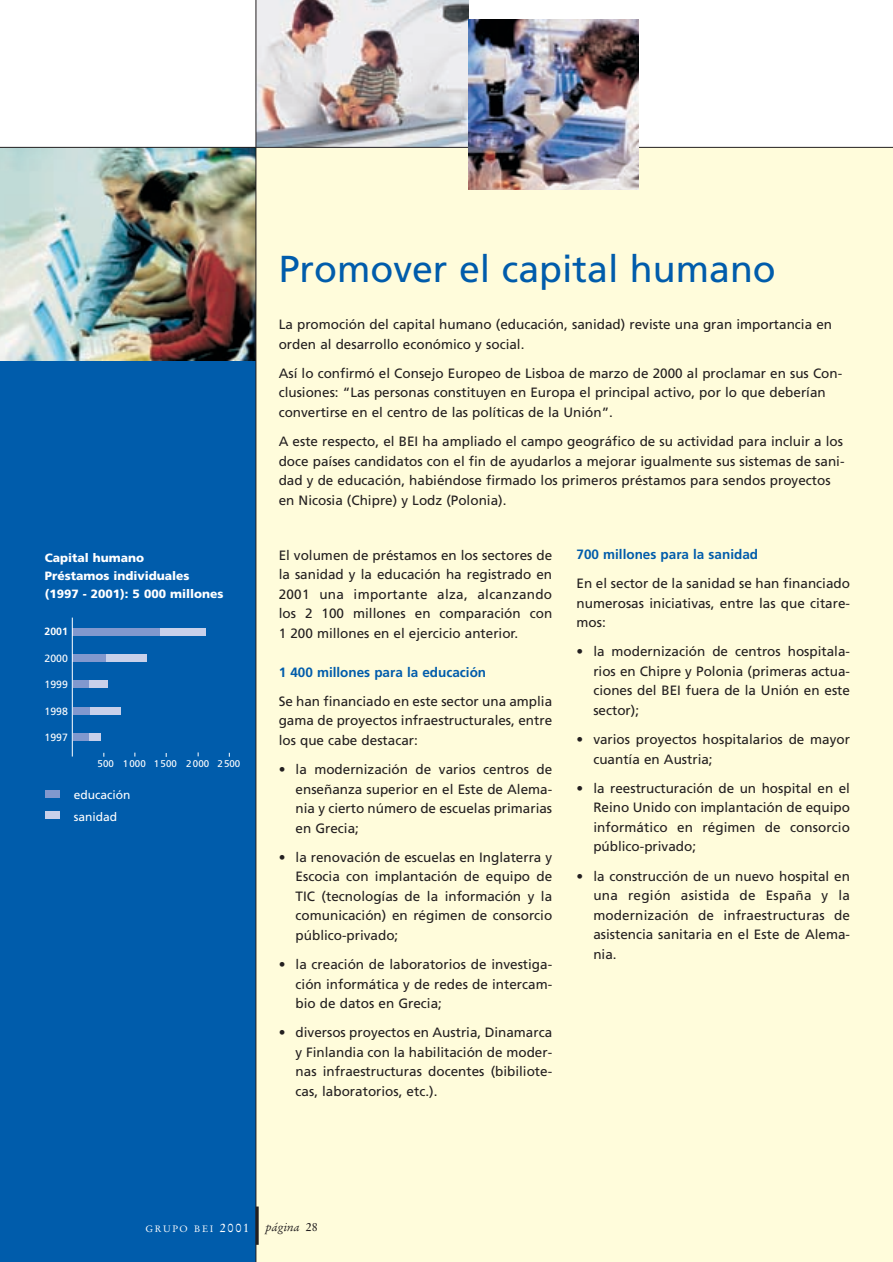
<style>
.page{position:relative;width:893px;height:1262px;background:#fff}
.page>*{position:absolute;margin:0;border:0;box-sizing:border-box;transform-origin:0 0}
.t1{font:37.5px "Frutiger";color:#005cab}
.t2{font:13.5px/19.5px "Frutiger";color:#231f20;text-align:justify}
.t3{font:700 13.5px "Frutiger";color:#005cab}
.t4{font:900 12px/18px "Frutiger";color:#fff}
.t5{font:12px/21.8px "Frutiger";color:#fff}
.t6{font:italic 12px "Stempel Garamond CE";color:#231f20}
.t7{font:10.5px "Frutiger";color:#fff}
.t8{font:700 10.5px "Frutiger";color:#fff}
.t9{font:9.75px "Frutiger";color:#fff}
.t10{font:9.3px "Stempel Garamond CE";letter-spacing:.165em;color:#fff}
.s1{font-size:12.3px}
.s2{font-style:normal}
</style>
<div class="page">
<div style="left:256px;top:147px;width:636px;height:1114px;background:#fffcdb"></div>
<div style="left:0;top:147px;width:256px;height:1114px;background:#005cab"></div>
<hr style="left:256px;top:1206px;width:3px;height:38px;background:#231f20">
<img style="left:257px;top:0;width:211px;height:147px">
<img style="left:0;top:148px;width:256px;height:212px">
<hr style="left:256px;top:0;width:1px;height:1261px;background:#231f20">
<hr style="left:0;top:147px;width:892px;height:1px;background:#231f20">
<img style="left:468px;top:20px;width:170px;height:170px">
<div style="left:160px;top:628px;width:46px;height:8px;background:#c8d0ea"></div>
<div style="left:106px;top:654px;width:41px;height:8px;background:#c8d0ea"></div>
<div style="left:88px;top:680px;width:20px;height:8px;background:#c8d0ea"></div>
<div style="left:89px;top:706px;width:32px;height:8px;background:#c8d0ea"></div>
<div style="left:88px;top:733px;width:13px;height:8px;background:#c8d0ea"></div>
<div style="left:73px;top:628px;width:87px;height:8px;background:#8198ce"></div>
<div style="left:73px;top:654px;width:33px;height:8px;background:#8198ce"></div>
<div style="left:73px;top:680px;width:15px;height:8px;background:#8198ce"></div>
<div style="left:73px;top:706px;width:16px;height:8px;background:#8198ce"></div>
<div style="left:73px;top:733px;width:15px;height:8px;background:#8198ce"></div>
<hr style="left:72px;top:617px;width:1px;height:139px;background:#fff">
<div style="left:45px;top:790px;width:15px;height:7px;background:#8198ce"></div>
<div style="left:45px;top:811px;width:15px;height:7px;background:#c8d0ea"></div>
<p class="t4" style="left:45px;top:550px;width:180px">Capital humano<br>Préstamos individuales (1997 - 2001): 5 000 millones</p>
<p class="t8" style="left:45px;top:627px;width:25px">2001</p>
<p class="t7" style="left:45px;top:654px;width:25px">2000</p>
<p class="t7" style="left:45px;top:680px;width:25px">1999</p>
<p class="t7" style="left:45px;top:706px;width:25px">1998</p>
<p class="t7" style="left:45px;top:733px;width:25px">1997</p>
<p class="t9" style="left:98px;top:759px;width:144px">500 1 000 1 500 2 000 2 500</p>
<p class="t5" style="left:74px;top:784px;width:58px">educación sanidad</p>
<h1 class="t1" style="left:279px;top:254px;width:498px">Promover el capital humano</h1>
<p class="t2" style="left:279px;top:316px;width:555px">La promoción del capital humano (educación, sanidad) reviste una gran importancia en orden al desarrollo económico y social.</p>
<p class="t2" style="left:279px;top:364px;width:565px;text-align:left">Así lo confirmó el Consejo Europeo de Lisboa de marzo de 2000 al proclamar en sus Con&shy;clusiones: “Las personas constituyen en Europa el principal activo, por lo que deberían convertirse en el centro de las políticas de la Unión”.</p>
<p class="t2" style="left:279px;top:433px;width:567px;text-align:left">A este respecto, el BEI ha ampliado el campo geográfico de su actividad para incluir a los doce países candidatos con el fin de ayudarlos a mejorar igualmente sus sistemas de sani&shy;dad y de educación, habiéndose firmado los primeros préstamos para sendos proyectos en Nicosia (Chipre) y Lodz (Polonia).</p>
<p class="t2" style="left:279px;top:546px;width:275px">El volumen de préstamos en los sectores de la sanidad y la educación ha registrado en 2001 una importante alza, alcanzando los 2 100 millones en comparación con 1 200 millones en el ejercicio anterior.</p>
<p class="t3" style="left:279px;top:666px;width:209px">1 400 millones para la educación</p>
<p class="t2" style="left:279px;top:692px;width:275px">Se han financiado en este sector una amplia gama de proyectos infraestructurales, entre los que cabe destacar:</p>
<p class="t2" style="left:295px;top:760px;width:258px;text-indent:-17px">• la modernización de varios centros de enseñanza superior en el Este de Alema&shy;nia y cierto número de escuelas primarias en Grecia;</p>
<p class="t2" style="left:295px;top:848px;width:258px;text-indent:-17px">• la renovación de escuelas en Inglaterra y Escocia con implantación de equipo de TIC (tecnologías de la información y la comunicación) en régimen de consorcio público-privado;</p>
<p class="t2" style="left:295px;top:955px;width:258px;text-indent:-17px">• la creación de laboratorios de investiga&shy;ción informática y de redes de intercam&shy;bio de datos en Grecia;</p>
<p class="t2" style="left:295px;top:1024px;width:258px;text-indent:-17px">• diversos proyectos en Austria, Dinamarca y Finlandia con la habilitación de moder&shy;nas infraestructuras docentes (bibiliote&shy;cas, laboratorios, etc.).</p>
<p class="t3" style="left:576px;top:548px;width:183px">700 millones para la sanidad</p>
<p class="t2" style="left:576px;top:574px;width:275px">En el sector de la sanidad se han financiado numerosas iniciativas, entre las que citare&shy;mos:</p>
<p class="t2" style="left:593px;top:643px;width:258px;text-indent:-17px">• la modernización de centros hospitala&shy;rios en Chipre y Polonia (primeras actua&shy;ciones del BEI fuera de la Unión en este sector);</p>
<p class="t2" style="left:593px;top:730px;width:258px;text-indent:-17px">• varios proyectos hospitalarios de mayor cuantía en Austria;</p>
<p class="t2" style="left:593px;top:779px;width:258px;text-indent:-17px">• la reestructuración de un hospital en el Reino Unido con implantación de equipo informático en régimen de consorcio público-privado;</p>
<p class="t2" style="left:593px;top:867px;width:258px;text-indent:-17px">• la construcción de un nuevo hospital en una región asistida de España y la modernización de infraestructuras de asistencia sanitaria en el Este de Alema&shy;nia.</p>
<p class="t10" style="left:145px;top:1225px;width:105px">GRUPO BEI <span class="s1">2001</span></p>
<p class="t6" style="left:266px;top:1220px;width:53px">página <span class="s2">28</span></p>
</div>
